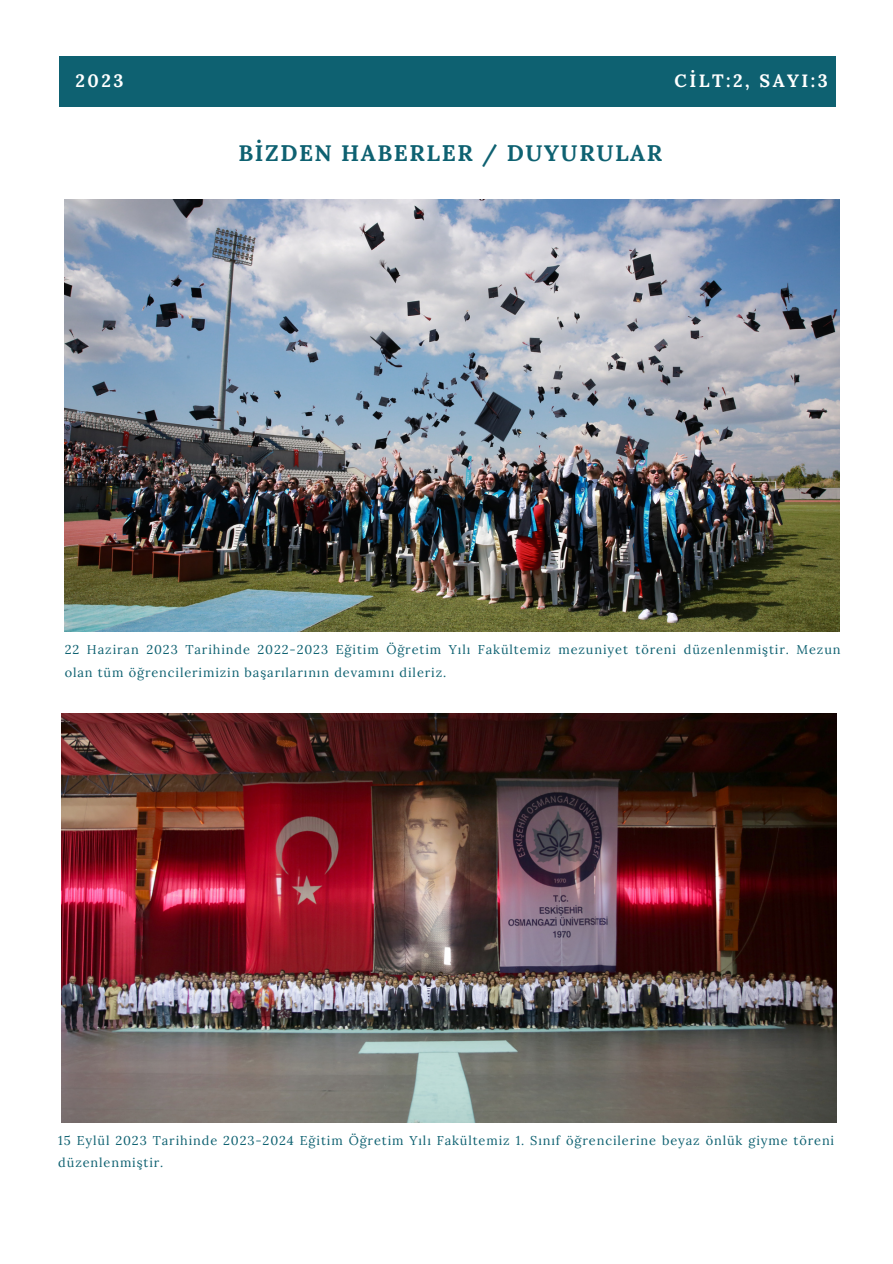
<style>
.page{position:relative;width:893px;height:1264px;background:#fff}
.page>*{position:absolute;margin:0;border:0;box-sizing:border-box;transform-origin:0 0}
.t1{font:700 22.5px "Lora";letter-spacing:.07em;color:#0e6171}
.t2{font:700 17.85px "Lora";letter-spacing:.14em;color:#fff}
.t3{font:12.75px/22.4px "Lora";letter-spacing:.07em;color:#0e6171}
</style>
<div class="page">
<div style="left:59px;top:56px;width:776px;height:51px;background:#0e6171"></div>
<img style="left:65px;top:199px;width:774px;height:432px">
<img style="left:62px;top:714px;width:774px;height:408px">
<p class="t2" style="left:75px;top:69px;width:49px">2023</p>
<p class="t2" style="left:674px;top:69px;width:155px">CİLT:2, SAYI:3</p>
<p class="t1" style="left:238px;top:138px;width:425px">BİZDEN HABERLER / DUYURULAR</p>
<p class="t3" style="left:65px;top:638px;width:777px">22 Haziran 2023 Tarihinde 2022-2023 Eğitim Öğretim Yılı Fakültemiz mezuniyet töreni düzenlenmiştir. Mezun olan tüm öğrencilerimizin başarılarının devamını dileriz.</p>
<p class="t3" style="left:58px;top:1129px;width:777px">15 Eylül 2023 Tarihinde 2023-2024 Eğitim Öğretim Yılı Fakültemiz 1. Sınıf öğrencilerine beyaz önlük giyme töreni düzenlenmiştir.</p>
</div>
